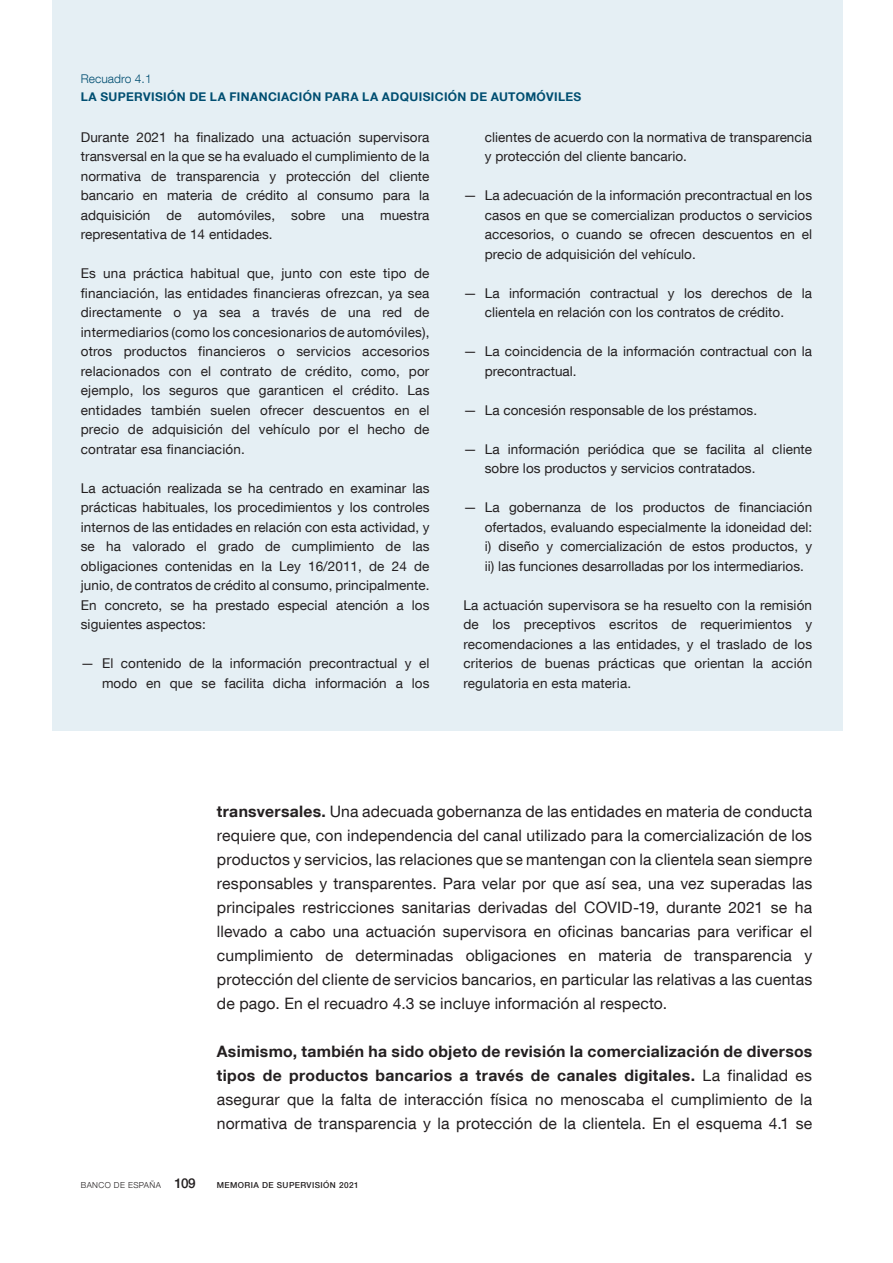
<style>
.page{position:relative;width:893px;height:1263px;background:#fff}
.page>*{position:absolute;margin:0;border:0;box-sizing:border-box;transform-origin:0 0}
.Texto_capítulo{font:15.75px/24px "Bd E Neue Helvetica";letter-spacing:.01em;color:#231f20;text-align:justify}
.Recuadro_texto{font:13.5px/19.5px "Bd E Neue Helvetica";letter-spacing:.005em;color:#231f20;text-align:justify}
.Recuadro_texto_apart{font:13.5px/19.5px "Bd E Neue Helvetica";letter-spacing:.005em;color:#231f20}
.Recuadro_título{font:700 12px "Bd E Neue Helvetica";letter-spacing:.03em;color:#004e71}
.Recuadro_número{font:300 12px "Bd E Neue Helvetica";letter-spacing:.005em;color:#004e71}
.t1{font:500 8.25px "Bd E Neue Helvetica";letter-spacing:.05em;color:#231f20}
.t2{font:300 8.25px "Bd E Neue Helvetica";letter-spacing:.05em;color:#231f20}
.s1{font-weight:700}
.s2{font-weight:500;font-size:13.5px}
</style>
<div class="page">
<div style="left:52px;top:0;width:791px;height:730px;background:#e5eff4"></div>
<p class="Recuadro_número" style="left:81px;top:72px;width:72px">Recuadro 4.1</p>
<h4 class="Recuadro_título" style="left:81px;top:89px;width:502px">LA SUPERVISIÓN DE LA FINANCIACIÓN PARA LA ADQUISICIÓN DE AUTOMÓVILES</h4>
<p class="Recuadro_texto" style="left:81px;top:127px;width:350px">Durante 2021 ha finalizado una actuación supervisora transversal en la que se ha evaluado el cumplimiento de la normativa de transparencia y protección del cliente bancario en materia de crédito al consumo para la adquisición de automóviles, sobre una muestra representativa de 14 entidades.</p>
<p class="Recuadro_texto" style="left:81px;top:263px;width:350px">Es una práctica habitual que, junto con este tipo de financiación, las entidades financieras ofrezcan, ya sea directamente o ya sea a través de una red de intermediarios (como los concesionarios de automóviles), otros productos financieros o servicios accesorios relacionados con el contrato de crédito, como, por ejemplo, los seguros que garanticen el crédito. Las entidades también suelen ofrecer descuentos en el precio de adquisición del vehículo por el hecho de contratar esa financiación.</p>
<p class="Recuadro_texto" style="left:81px;top:478px;width:350px">La actuación realizada se ha centrado en examinar las prácticas habituales, los procedimientos y los controles internos de las entidades en relación con esta actividad, y se ha valorado el grado de cumplimiento de las obligaciones contenidas en la Ley 16/2011, de 24 de junio, de contratos de crédito al consumo, principalmente.<br>En concreto, se ha prestado especial atención a los siguientes aspectos:</p>
<p class="Recuadro_texto_apart" style="left:81px;top:653px;width:350px;text-align:right">— El contenido de la información precontractual y el modo en que se facilita dicha información a los</p>
<p class="Recuadro_texto_apart" style="left:485px;top:127px;width:329px">clientes de acuerdo con la normativa de transparencia y protección del cliente bancario.</p>
<p class="Recuadro_texto_apart" style="left:485px;top:185px;width:329px;text-align:justify;text-indent:-21px">— La adecuación de la información precontractual en los casos en que se comercializan productos o servicios accesorios, o cuando se ofrecen descuentos en el precio de adquisición del vehículo.</p>
<p class="Recuadro_texto_apart" style="left:463px;top:283px;width:350px;text-align:center">— La información contractual y los derechos de la clientela en relación con los contratos de crédito.</p>
<p class="Recuadro_texto_apart" style="left:485px;top:341px;width:329px;text-indent:-21px">— La coincidencia de la información contractual con la precontractual.</p>
<p class="Recuadro_texto_apart" style="left:463px;top:400px;width:295px">— La concesión responsable de los préstamos.</p>
<p class="Recuadro_texto_apart" style="left:485px;top:439px;width:329px;text-indent:-21px">— La información periódica que se facilita al cliente sobre los productos y servicios contratados.</p>
<p class="Recuadro_texto_apart" style="left:485px;top:497px;width:329px;text-align:justify;text-indent:-21px">— La gobernanza de los productos de financiación ofertados, evaluando especialmente la idoneidad del: i) diseño y comercialización de estos productos, y ii) las funciones desarrolladas por los intermediarios.</p>
<p class="Recuadro_texto" style="left:463px;top:595px;width:350px">La actuación supervisora se ha resuelto con la remisión de los preceptivos escritos de requerimientos y recomendaciones a las entidades, y el traslado de los criterios de buenas prácticas que orientan la acción regulatoria en esta materia.</p>
<p class="Texto_capítulo" style="left:217px;top:799px;width:597px"><span class="s1">transversales.</span> Una adecuada gobernanza de las entidades en materia de conducta requiere que, con independencia del canal utilizado para la comercialización de los productos y servicios, las relaciones que se mantengan con la clientela sean siempre responsables y transparentes. Para velar por que así sea, una vez superadas las principales restricciones sanitarias derivadas del COVID-19, durante 2021 se ha llevado a cabo una actuación supervisora en oficinas bancarias para verificar el cumplimiento de determinadas obligaciones en materia de transparencia y protección del cliente de servicios bancarios, en particular las relativas a las cuentas de pago. En el recuadro 4.3 se incluye información al respecto.</p>
<p class="Texto_capítulo" style="left:217px;top:1039px;width:597px"><span class="s1">Asimismo, también ha sido objeto de revisión la comercialización de diversos tipos de productos bancarios a través de canales digitales.</span> La finalidad es asegurar que la falta de interacción física no menoscaba el cumplimiento de la normativa de transparencia y la protección de la clientela. En el esquema 4.1 se</p>
<p class="t2" style="left:81px;top:1180px;width:116px">BANCO DE ESPAÑA <span class="s2">109</span></p>
<p class="t1" style="left:217px;top:1180px;width:143px">MEMORIA DE SUPERVISIÓN 2021</p>
</div>
